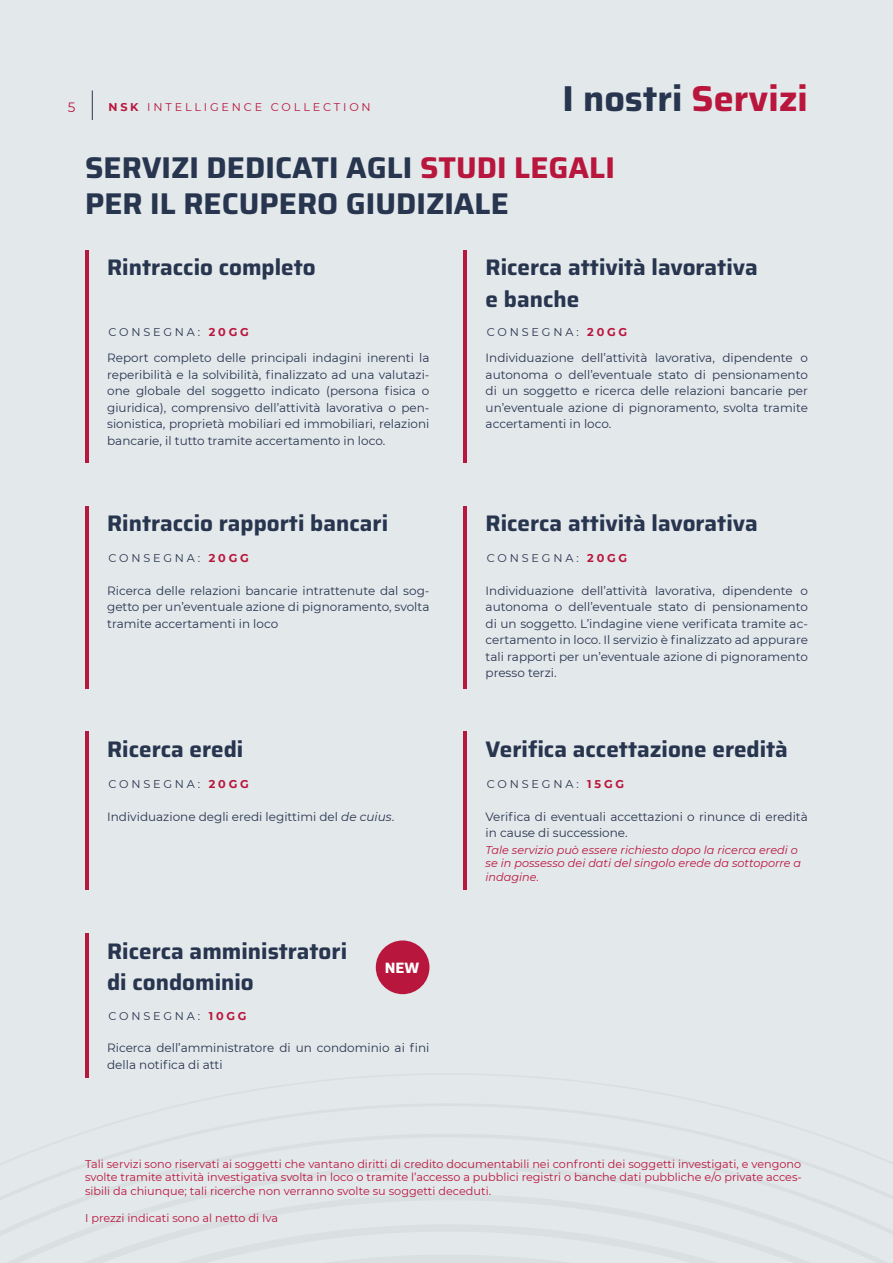
<style>
.page{position:relative;width:893px;height:1263px;background:#e3e8eb}
.page>*{position:absolute;margin:0;border:0;box-sizing:border-box;transform-origin:0 0}
.t1{font:100 36px "Saira";color:#28354f}
.t2{font:100 30px/36px "Saira";color:#28354f}
.t3{font:100 22.5px/31.5px "Saira";color:#28354f}
.t4{font:100 15px "Saira";color:#fff}
.t5{font:13.5px "Montserrat";color:#b9163d}
.t6{font:12px/16.5px "Montserrat";color:#28354f;text-align:justify}
.t7{font:11.25px/13.5px "Montserrat";color:#b9163d;text-align:justify}
.t8{font:italic 11.25px/13.5px "Montserrat";color:#b9163d}
.t9{font:11.25px "Montserrat";letter-spacing:.25em;color:#28354f}
.t10{font:11.25px "Montserrat";letter-spacing:.25em;color:#b9163d}
.s1{font-weight:700}
.s2{color:#b9163d}
.s3{font-weight:700;color:#b9163d}
.s4{font-style:italic}
</style>
<div class="page">
<hr style="left:85px;top:933px;width:3px;height:144px;background:#b9163d">
<hr style="left:85px;top:250px;width:3px;height:213px;background:#b9163d">
<hr style="left:463px;top:250px;width:4px;height:213px;background:#b9163d">
<hr style="left:85px;top:732px;width:3px;height:158px;background:#b9163d">
<hr style="left:463px;top:732px;width:4px;height:158px;background:#b9163d">
<hr style="left:85px;top:506px;width:3px;height:183px;background:#b9163d">
<hr style="left:463px;top:506px;width:4px;height:183px;background:#b9163d">
<div style="left:376px;top:940px;width:53px;height:54px;background:#b9163d;border-radius:50%"></div>
<svg style="left:92px;top:91px;width:1px;height:29px"></svg>
<p class="t5" style="left:68px;top:98px;width:9px">5</p>
<p class="t10" style="left:108px;top:99px;width:264px"><span class="s1">NSK</span> INTELLIGENCE COLLECTION</p>
<h1 class="t1" style="left:563px;top:69px;width:247px">I nostri <span class="s2">Servizi</span></h1>
<h2 class="t2" style="left:85px;top:148px;width:531px">SERVIZI DEDICATI AGLI <span class="s2">STUDI LEGALI<br></span>PER IL RECUPERO GIUDIZIALE</h2>
<h3 class="t3" style="left:107px;top:251px;width:210px">Rintraccio completo</h3>
<h3 class="t3" style="left:486px;top:251px;width:274px">Ricerca attività lavorativa e banche</h3>
<p class="t9" style="left:108px;top:324px;width:142px">CONSEGNA: <span class="s3">20GG</span></p>
<p class="t9" style="left:487px;top:324px;width:142px">CONSEGNA: <span class="s3">20GG</span></p>
<p class="t6" style="left:107px;top:349px;width:324px">Report completo delle principali indagini inerenti la reperibilità e la solvibilità, finalizzato ad una valutazi&shy;one globale del soggetto indicato (persona fisica o giuridica), comprensivo dell’attività lavorativa o pen&shy;sionistica, proprietà mobiliari ed immobiliari, relazioni bancarie, il tutto tramite accertamento in loco.</p>
<p class="t6" style="left:486px;top:349px;width:324px">Individuazione dell’attività lavorativa, dipendente o autonoma o dell’eventuale stato di pensionamento di un soggetto e ricerca delle relazioni bancarie per un’eventuale azione di pignoramento, svolta tramite accertamenti in loco.</p>
<h3 class="t3" style="left:107px;top:507px;width:283px">Rintraccio rapporti bancari</h3>
<h3 class="t3" style="left:486px;top:507px;width:274px">Ricerca attività lavorativa</h3>
<p class="t9" style="left:108px;top:550px;width:142px">CONSEGNA: <span class="s3">20GG</span></p>
<p class="t9" style="left:487px;top:550px;width:142px">CONSEGNA: <span class="s3">20GG</span></p>
<p class="t6" style="left:107px;top:582px;width:324px">Ricerca delle relazioni bancarie intrattenute dal sog&shy;getto per un’eventuale azione di pignoramento, svolta tramite accertamenti in loco</p>
<p class="t6" style="left:486px;top:582px;width:324px">Individuazione dell’attività lavorativa, dipendente o autonoma o dell’eventuale stato di pensionamento di un soggetto. L’indagine viene verificata tramite ac&shy;certamento in loco. Il servizio è finalizzato ad appurare tali rapporti per un’eventuale azione di pignoramento presso terzi.</p>
<h3 class="t3" style="left:107px;top:733px;width:138px">Ricerca eredi</h3>
<h3 class="t3" style="left:486px;top:733px;width:304px">Verifica accettazione eredità</h3>
<p class="t9" style="left:108px;top:776px;width:142px">CONSEGNA: <span class="s3">20GG</span></p>
<p class="t9" style="left:487px;top:776px;width:139px">CONSEGNA: <span class="s3">15GG</span></p>
<p class="t6" style="left:107px;top:808px;width:289px">Individuazione degli eredi legittimi del <span class="s4">de cuius</span>.</p>
<p class="t6" style="left:486px;top:808px;width:324px">Verifica di eventuali accettazioni o rinunce di eredità in cause di successione.</p>
<p class="t8" style="left:486px;top:842px;width:317px">Tale servizio può essere richiesto dopo la ricerca eredi o se in possesso dei dati del singolo erede da sottoporre a indagine.</p>
<h3 class="t3" style="left:107px;top:934px;width:242px">Ricerca amministratori di condominio</h3>
<p class="t9" style="left:108px;top:1008px;width:140px">CONSEGNA: <span class="s3">10GG</span></p>
<p class="t4" style="left:385px;top:955px;width:36px">NEW</p>
<p class="t6" style="left:107px;top:1039px;width:324px">Ricerca dell’amministratore di un condominio ai fini della notifica di atti</p>
<p class="t7" style="left:85px;top:1156px;width:718px">Tali servizi sono riservati ai soggetti che vantano diritti di credito documentabili nei confronti dei soggetti investigati, e vengono svolte tramite attività investigativa svolta in loco o tramite l’accesso a pubblici registri o banche dati pubbliche e/o private acces&shy;sibili da chiunque; tali ricerche non verranno svolte su soggetti deceduti.</p>
<p class="t7" style="left:85px;top:1210px;width:194px">I prezzi indicati sono al netto di Iva</p>
</div>
